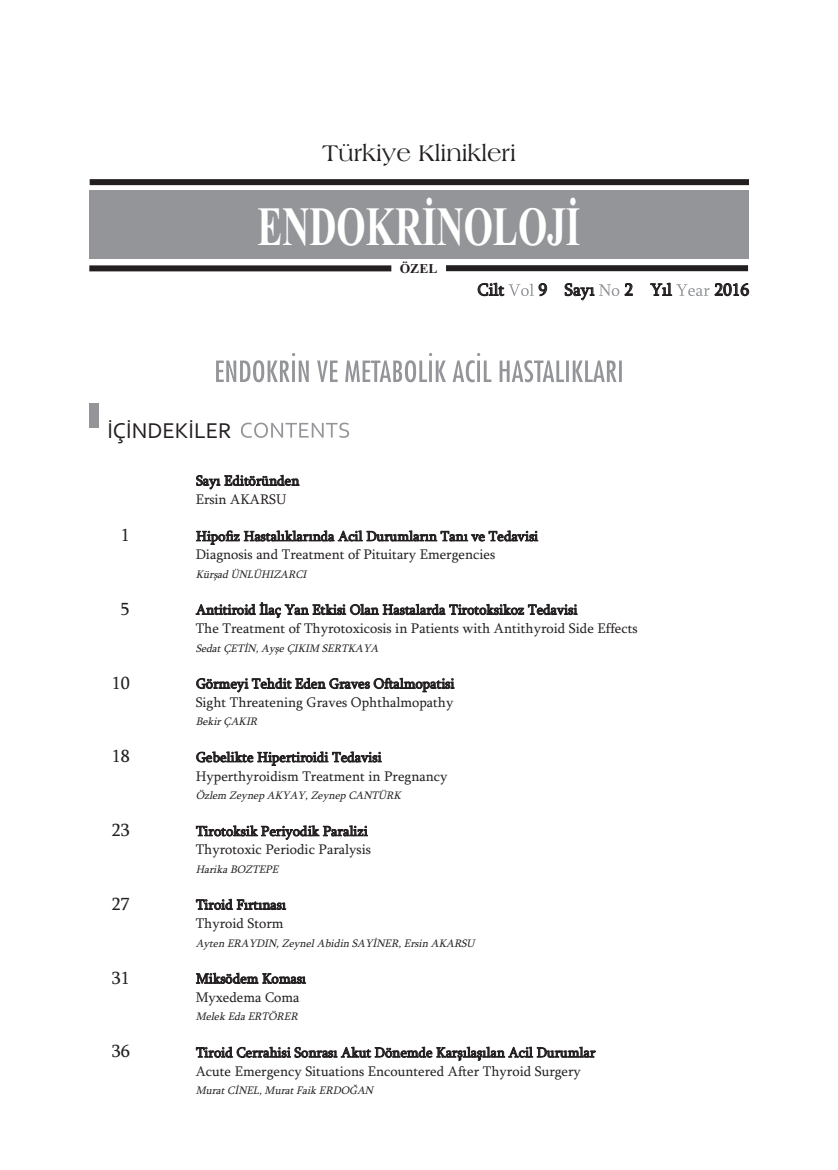
<style>
.page{position:relative;width:838px;height:1170px;background:#fff}
.page>*{position:absolute;margin:0;border:0;box-sizing:border-box;transform-origin:0 0}
.t1{font:700 55.35px "Times New Roman";color:#fff;scale:.68 1}
.t2{font:24px "Americana BT Roman";color:#231f20}
.t3{font:22.5px "Corbel";color:#231f20}
.t4{font:18px "Sylfaen";color:#231f20}
.t5{font:17.25px "Sylfaen";color:#231f20}
.t6{font:14.25px/18.8px "Sylfaen";color:#231f20}
.t7{font:700 13.5px "Times New Roman";color:#231f20}
.t8{font:italic 11.1px "Sylfaen";color:#231f20}
</style>
<div class="page">
<svg style="left:241px;top:422px;width:108px;height:16px"></svg>
<div style="left:89px;top:403px;width:10px;height:24px;background:#939598"></div>
<svg style="left:508px;top:283px;width:26px;height:13px"></svg>
<svg style="left:599px;top:284px;width:20px;height:12px"></svg>
<svg style="left:676px;top:284px;width:34px;height:12px"></svg>
<div style="left:89px;top:191px;width:659px;height:68px;background:#939598"></div>
<div style="left:90px;top:179px;width:659px;height:6px;background:#231f20"></div>
<div style="left:89px;top:265px;width:302px;height:6px;background:#231f20"></div>
<div style="left:446px;top:265px;width:302px;height:6px;background:#231f20"></div>
<svg style="left:216px;top:353px;width:200px;height:29px"></svg>
<h2 class="t2" style="left:322px;top:138px;width:195px">Türkiye Klinikleri</h2>
<h1 class="t1" style="left:257px;top:193px;width:476px">ENDOKRİNOLOJİ</h1>
<p class="t7" style="left:400px;top:261px;width:39px">ÖZEL</p>
<h3 class="t3" style="left:107px;top:416px;width:126px">İÇİNDEKİLER</h3>
<p class="t6" style="left:196px;top:471px;width:105px">Sayı Editöründen<br>Ersin AKARSU</p>
<p class="t5" style="left:477px;top:279px;width:28px">Cilt</p>
<p class="t5" style="left:538px;top:279px;width:57px">9 Sayı</p>
<p class="t5" style="left:624px;top:279px;width:49px">2 Yıl</p>
<p class="t5" style="left:714px;top:279px;width:36px">2016</p>
<p class="t4" style="left:121px;top:524px;width:10px">1</p>
<p class="t6" style="left:196px;top:526px;width:344px">Hipofiz Hastalıklarında Acil Durumların Tanı ve Tedavisi<br>Diagnosis and Treatment of Pituitary Emergencies</p>
<p class="t8" style="left:196px;top:567px;width:115px">Kürşad ÜNLÜHIZARCI</p>
<p class="t4" style="left:121px;top:598px;width:10px">5</p>
<p class="t6" style="left:196px;top:600px;width:443px">Antitiroid İlaç Yan Etkisi Olan Hastalarda Tirotoksikoz Tedavisi<br>The Treatment of Thyrotoxicosis in Patients with Antithyroid Side Effects</p>
<p class="t8" style="left:196px;top:641px;width:187px">Sedat ÇETİN, Ayşe ÇIKIM SERTKAYA</p>
<p class="t4" style="left:112px;top:671px;width:19px">10</p>
<p class="t6" style="left:196px;top:674px;width:260px">Görmeyi Tehdit Eden Graves Oftalmopatisi<br>Sight Threatening Graves Ophthalmopathy</p>
<p class="t8" style="left:196px;top:715px;width:66px">Bekir ÇAKIR</p>
<p class="t4" style="left:112px;top:745px;width:19px">18</p>
<p class="t6" style="left:196px;top:747px;width:253px">Gebelikte Hipertiroidi Tedavisi<br>Hyperthyroidism Treatment in Pregnancy</p>
<p class="t8" style="left:196px;top:788px;width:210px">Özlem Zeynep AKYAY, Zeynep CANTÜRK</p>
<p class="t4" style="left:112px;top:819px;width:19px">23</p>
<p class="t6" style="left:196px;top:821px;width:177px">Tirotoksik Periyodik Paralizi<br>Thyrotoxic Periodic Paralysis</p>
<p class="t8" style="left:196px;top:862px;width:87px">Harika BOZTEPE</p>
<p class="t4" style="left:112px;top:892px;width:19px">27</p>
<p class="t6" style="left:196px;top:895px;width:92px">Tiroid Fırtınası<br>Thyroid Storm</p>
<p class="t8" style="left:196px;top:936px;width:283px">Ayten ERAYDIN, Zeynel Abidin SAYİNER, Ersin AKARSU</p>
<p class="t4" style="left:112px;top:966px;width:19px">31</p>
<p class="t6" style="left:196px;top:968px;width:112px">Miksödem Koması<br>Myxedema Coma</p>
<p class="t8" style="left:196px;top:1009px;width:106px">Melek Eda ERTÖRER</p>
<p class="t4" style="left:112px;top:1040px;width:19px">36</p>
<p class="t6" style="left:196px;top:1042px;width:401px">Tiroid Cerrahisi Sonrası Akut Dönemde Karşılaşılan Acil Durumlar<br>Acute Emergency Situations Encountered After Thyroid Surgery</p>
<p class="t8" style="left:196px;top:1083px;width:182px">Murat CİNEL, Murat Faik ERDOĞAN</p>
</div>
